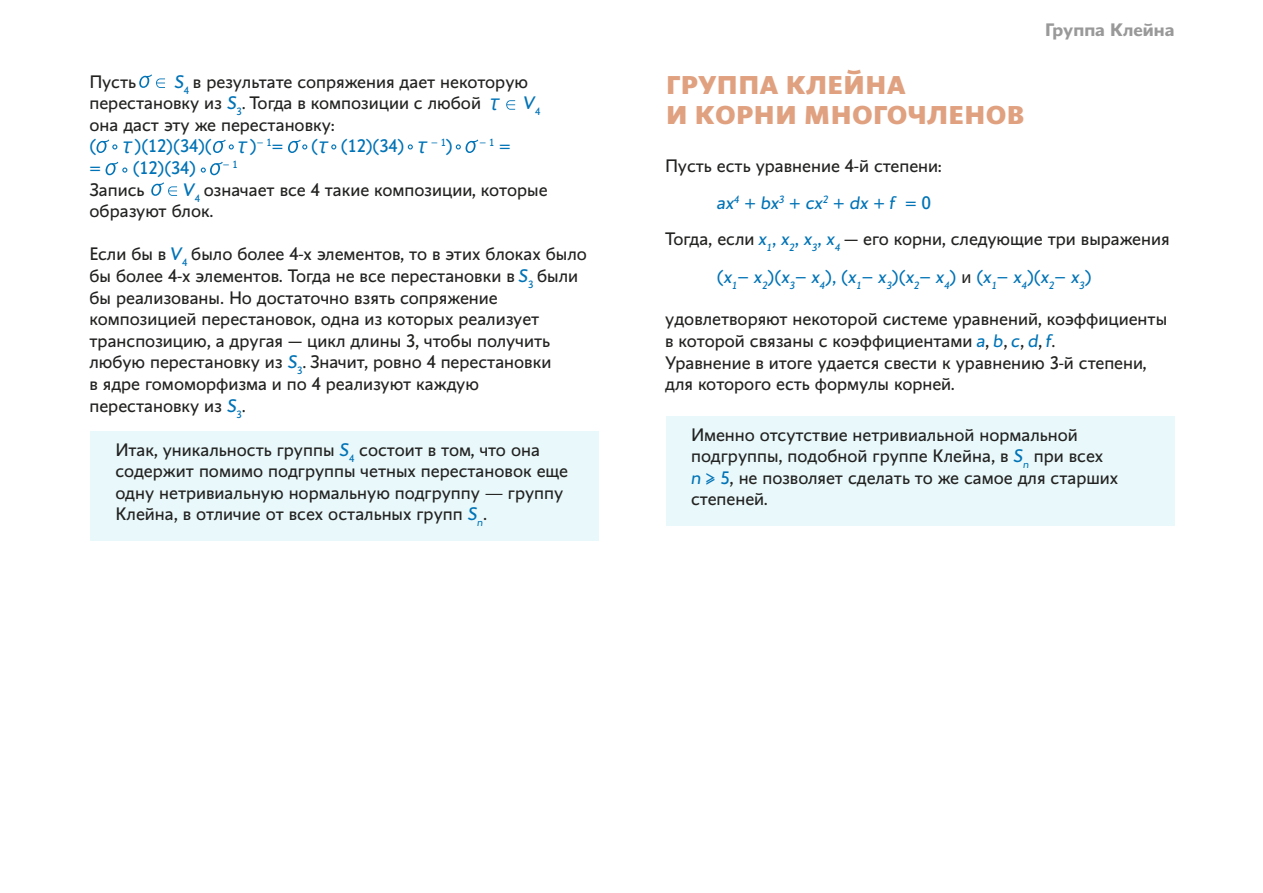
<style>
.page{position:relative;width:1263px;height:893px;background:#fff}
.page>*{position:absolute;margin:0;border:0;box-sizing:border-box;transform-origin:0 0}
.t1{font:800 25.65px/30.8px "Conqueror Sans";color:#e0a180}
.t2{font:italic 24px "Kievit Pro";color:#0073b6}
.t3{font:18px/21.6px "Conqueror Sans";color:#222221}
.t4{font:18px "Conqueror Sans";color:#0073b6}
.t5{font:italic 18px "Conqueror Sans";color:#0073b6}
.t6{font:700 18px "Conqueror Sans";color:#999}
.t7{font:10.5px "Conqueror Sans";color:#0073b6}
.s1{font-style:italic;color:#0073b6}
.s2{font-family:"Myriad Pro"}
.s3{font-size:18px}
.s4{font-style:normal}
.s5{font-style:italic}
.s6{font-family:"Myriad Pro";color:#222221}
.s7{color:#0073b6}
</style>
<div class="page">
<div style="left:90px;top:431px;width:508px;height:110px;background:#e9f8fa"></div>
<div style="left:666px;top:416px;width:508px;height:110px;background:#e9f8fa"></div>
<svg style="left:139px;top:74px;width:26px;height:14px"></svg>
<svg style="left:151px;top:182px;width:26px;height:14px"></svg>
<svg style="left:506px;top:100px;width:9px;height:10px"></svg>
<svg style="left:96px;top:139px;width:21px;height:14px"></svg>
<svg style="left:106px;top:161px;width:21px;height:14px"></svg>
<svg style="left:201px;top:161px;width:22px;height:14px"></svg>
<svg style="left:213px;top:139px;width:21px;height:14px"></svg>
<svg style="left:288px;top:139px;width:19px;height:14px"></svg>
<svg style="left:331px;top:144px;width:5px;height:5px"></svg>
<svg style="left:408px;top:144px;width:5px;height:5px"></svg>
<svg style="left:456px;top:139px;width:23px;height:14px"></svg>
<p class="t3" style="left:89px;top:71px;width:440px;text-indent:85px"><span class="s1">S</span><sub>4</sub> в результате сопряжения дает некоторую перестановку из <span class="s1">S</span><sub>3</sub><span class="s2">.</span> Тогда в композиции с любой</p>
<p class="t3" style="left:89px;top:71px;width:48px">Пусть</p>
<p class="t5" style="left:523px;top:92px;width:19px">V<sub>4</sub></p>
<h2 class="t2" style="left:490px;top:87px;width:11px">τ</h2>
<p class="t3" style="left:89px;top:114px;width:247px">она даст эту же перестановку:</p>
<p class="t4" style="left:89px;top:136px;width:8px">(</p>
<p class="t4" style="left:135px;top:136px;width:79px">)(12)(34)(</p>
<p class="t4" style="left:250px;top:136px;width:35px">)<sup>−</sup> <sup>1</sup>=</p>
<p class="t4" style="left:311px;top:136px;width:8px">(</p>
<p class="t4" style="left:341px;top:136px;width:65px">(12)(34)</p>
<p class="t7" style="left:431px;top:137px;width:23px">− 1<span class="s3">)</span></p>
<p class="t7" style="left:479px;top:137px;width:33px">− 1 <span class="s3">=</span></p>
<p class="t4" style="left:89px;top:157px;width:13px">=</p>
<p class="t4" style="left:133px;top:157px;width:65px">(12)(34)</p>
<p class="t7" style="left:223px;top:158px;width:16px">− 1</p>
<p class="t3" style="left:89px;top:179px;width:57px">Запись</p>
<h2 class="t2" style="left:123px;top:130px;width:11px">τ</h2>
<h2 class="t2" style="left:238px;top:130px;width:11px">τ</h2>
<h2 class="t2" style="left:319px;top:130px;width:11px">τ</h2>
<h2 class="t2" style="left:418px;top:130px;width:11px">τ</h2>
<p class="t3" style="left:89px;top:179px;width:459px;text-indent:93px"><span class="s1">V</span><sub>4</sub> означает все 4 такие композиции, которые образуют блок.</p>
<p class="t3" style="left:89px;top:244px;width:499px">Если бы в <span class="s1">V</span><sub>4</sub> было более 4-х элементов, то в этих блоках было бы более 4-х элементов. Тогда не все перестановки в <span class="s1">S</span><sub>3</sub> были бы реализованы. Но достаточно взять сопряжение композицией перестановок, одна из которых реализует транспозицию, а другая — цикл длины 3, чтобы получить любую перестановку из <span class="s1">S</span><sub>3</sub><span class="s2">.</span> Значит, ровно 4 перестановки<br>в ядре гомоморфизма и по 4 реализуют каждую перестановку из <span class="s1">S</span><sub>3</sub><span class="s2">.</span></p>
<p class="t3" style="left:115px;top:439px;width:454px">Итак, уникальность группы <span class="s1">S</span><sub>4</sub> состоит в том, что она содержит помимо подгруппы четных перестановок еще одну нетривиальную нормальную подгруппу <span class="s2">—</span> группу Клейна, в отличие от всех остальных групп <span class="s1">S</span><sub>n</sub>.</p>
<h1 class="t1" style="left:666px;top:70px;width:360px">ГРУППА КЛЕЙНА<br>И КОРНИ МНОГОЧЛЕНОВ</h1>
<p class="t3" style="left:665px;top:155px;width:278px">Пусть есть уравнение 4-й степени:</p>
<p class="t5" style="left:717px;top:192px;width:215px">ax<sup>4</sup> <span class="s4">+</span> bx<sup>3</sup> <span class="s4">+</span> cx<sup>2</sup> <span class="s4">+</span> dx <span class="s4">+</span> f <span class="s4">= 0</span></p>
<p class="t6" style="left:1045px;top:19px;width:131px">Группа Клейна</p>
<p class="t3" style="left:665px;top:228px;width:506px">Тогда, если <span class="s1">x</span><sub>1</sub><span class="s1">, x</span><sub>2</sub><span class="s1">, x</span><sub>3</sub><span class="s1">, x</span><sub>4</sub> — его корни, следующие три выражения</p>
<p class="t4" style="left:717px;top:266px;width:376px">(<span class="s5">x</span><sub>1</sub>− <span class="s5">x</span><sub>2</sub>)(<span class="s5">x</span><sub>3</sub>− <span class="s5">x</span><sub>4</sub>), (<span class="s5">x</span><sub>1</sub>− <span class="s5">x</span><sub>3</sub>)(<span class="s5">x</span><sub>2</sub>− <span class="s5">x</span><sub>4</sub>) <span class="s6">и</span> (<span class="s5">x</span><sub>1</sub>− <span class="s5">x</span><sub>4</sub>)(<span class="s5">x</span><sub>2</sub>− <span class="s5">x</span><sub>3</sub>)</p>
<p class="t3" style="left:665px;top:309px;width:503px">удовлетворяют некоторой системе уравнений, коэффициенты в которой связаны с коэффициентами <span class="s1">a</span>, <span class="s1">b</span>, <span class="s1">c</span>, <span class="s1">d</span>, <span class="s1">f</span><span class="s2">.<br></span>Уравнение в итоге удается свести к уравнению 3-й степени, для которого есть формулы корней.</p>
<p class="t3" style="left:691px;top:424px;width:429px">Именно отсутствие нетривиальной нормальной подгруппы, подобной группе Клейна, в <span class="s1">S</span><sub>n</sub> при всех<br><span class="s1">n</span> <span class="s7">≥ 5</span>, не позволяет сделать то же самое для старших степеней.</p>
</div>
